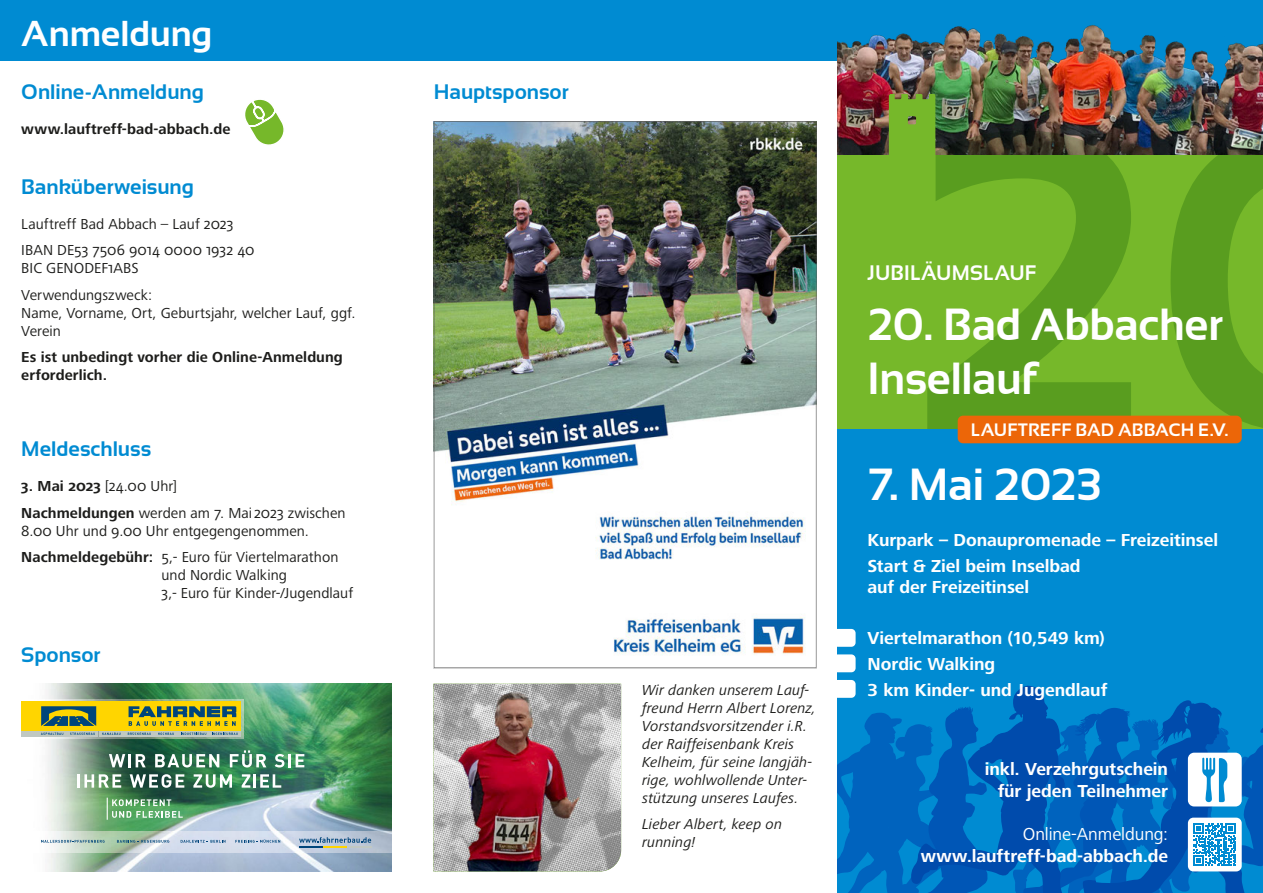
<style>
.page{position:relative;width:1263px;height:893px;background:#fff}
.page>*{position:absolute;margin:0;border:0;box-sizing:border-box;transform-origin:0 0}
.Text{font:700 45px/54px "Sansation";letter-spacing:-.005em;color:#fff}
.Text-2{font:700 36px "Sansation";letter-spacing:-.005em;color:#fff}
.Line{font:700 21px "Sansation";color:#008bd2}
.t1{font:700 21px "Sansation";letter-spacing:.005em;color:#fff}
.Text-3{font:700 18px/21.6px "Frutiger Next LTW1 G";letter-spacing:-.005em;color:#fff;text-align:right}
.t2{font:700 18px "Sansation";letter-spacing:.005em;color:#fff}
.Text-4{font:15px/18px "Frutiger Next LTW1 G";letter-spacing:.005em;color:#1d1d1b}
.Text-5{font:italic 15px/18px "Frutiger Next LTW1 G";letter-spacing:.005em;color:#1d1d1b}
.Text-6{font:700 15px/18px "Frutiger Next LTW1 G";letter-spacing:.005em;color:#1d1d1b}
.Line-2{font:700 15px "Frutiger Next LTW1 G";letter-spacing:.005em;color:#1d1d1b}
.s1{font-weight:700}
.s2{font-weight:400}
</style>
<div class="page">
<div style="left:0;top:0;width:1263px;height:60px;background:#008bd2"></div>
<img style="left:46px;top:684px;width:345px;height:187px">
<img style="left:41px;top:831px;width:350px;height:21px">
<svg style="left:299px;top:837px;width:72px;height:10px"></svg>
<svg style="left:117px;top:840px;width:52px;height:3px"></svg>
<svg style="left:181px;top:840px;width:44px;height:3px"></svg>
<svg style="left:235px;top:839px;width:45px;height:4px"></svg>
<svg style="left:41px;top:840px;width:64px;height:3px"></svg>
<img style="left:21px;top:699px;width:222px;height:40px">
<div style="left:37px;top:701px;width:204px;height:30px;background:#ffd500"></div>
<svg style="left:41px;top:706px;width:55px;height:20px"></svg>
<svg style="left:129px;top:706px;width:107px;height:20px"></svg>
<svg style="left:37px;top:731px;width:29px;height:5px"></svg>
<svg style="left:67px;top:731px;width:31px;height:5px"></svg>
<svg style="left:99px;top:731px;width:25px;height:5px"></svg>
<svg style="left:124px;top:731px;width:30px;height:5px"></svg>
<svg style="left:155px;top:731px;width:22px;height:5px"></svg>
<svg style="left:210px;top:731px;width:31px;height:5px"></svg>
<svg style="left:178px;top:731px;width:31px;height:5px"></svg>
<svg style="left:102px;top:733px;width:19px;height:2px"></svg>
<svg style="left:128px;top:732px;width:23px;height:3px"></svg>
<svg style="left:158px;top:733px;width:16px;height:2px"></svg>
<svg style="left:70px;top:733px;width:25px;height:2px"></svg>
<svg style="left:181px;top:733px;width:25px;height:2px"></svg>
<svg style="left:212px;top:733px;width:26px;height:2px"></svg>
<svg style="left:41px;top:733px;width:22px;height:2px"></svg>
<div style="left:21px;top:731px;width:16px;height:5px;background:#c0c8c2"></div>
<div style="left:21px;top:701px;width:16px;height:30px;background:#ffd500"></div>
<hr style="left:77px;top:774px;width:3px;height:14px;background:#fff">
<svg style="left:84px;top:774px;width:37px;height:14px"></svg>
<svg style="left:130px;top:774px;width:54px;height:14px"></svg>
<svg style="left:193px;top:774px;width:39px;height:14px"></svg>
<svg style="left:242px;top:774px;width:39px;height:14px"></svg>
<svg style="left:109px;top:754px;width:37px;height:13px"></svg>
<svg style="left:155px;top:754px;width:64px;height:13px"></svg>
<svg style="left:230px;top:750px;width:36px;height:17px"></svg>
<svg style="left:275px;top:754px;width:29px;height:13px"></svg>
<svg style="left:107px;top:798px;width:76px;height:22px;background:#75b280"></svg>
<svg style="left:245px;top:99px;width:39px;height:46px"></svg>
<img style="left:433px;top:684px;width:188px;height:187px">
<img style="left:838px;top:25px;width:425px;height:130px">
<svg style="left:889px;top:94px;width:46px;height:61px;background:#75b12c"></svg>
<div style="left:838px;top:155px;width:425px;height:277px;background:#76b82a"></div>
<svg style="left:927px;top:131px;width:336px;height:298px"></svg>
<div style="left:838px;top:429px;width:425px;height:464px;background:#008bd2"></div>
<div style="left:833px;top:629px;width:22px;height:18px;background:#fff;border-radius:4px"></div>
<div style="left:833px;top:654px;width:22px;height:18px;background:#fff;border-radius:4px"></div>
<div style="left:833px;top:680px;width:22px;height:18px;background:#fff;border-radius:4px"></div>
<svg style="left:838px;top:685px;width:425px;height:208px"></svg>
<div style="left:958px;top:416px;width:284px;height:27px;background:#ec6608;border-radius:5px"></div>
<img style="left:434px;top:121px;width:382px;height:547px">
<p class="Text-2" style="left:21px;top:13px;width:193px">Anmeldung</p>
<p class="Line" style="left:21px;top:80px;width:184px">Online-Anmeldung</p>
<p class="Line-2" style="left:21px;top:121px;width:211px">www.lauftreff-bad-abbach.de</p>
<p class="Line" style="left:21px;top:175px;width:174px">Banküberweisung</p>
<p class="Text-4" style="left:21px;top:215px;width:214px">Lauftreff Bad Abbach – Lauf 2023</p>
<p class="Text-4" style="left:21px;top:242px;width:235px">IBAN DE53 7506 9014 0000 1932 40<br>BIC GENODEF1ABS</p>
<p class="Text-4" style="left:21px;top:286px;width:336px">Verwendungszweck:<br>Name, Vorname, Ort, Geburtsjahr, welcher Lauf, ggf.<br>Verein</p>
<p class="Text-6" style="left:21px;top:349px;width:323px">Es ist unbedingt vorher die Online-Anmeldung erforderlich.</p>
<p class="Line" style="left:21px;top:437px;width:131px">Meldeschluss</p>
<p class="Text-4" style="left:21px;top:477px;width:158px"><span class="s1">3. Mai 2023</span> [24.00 Uhr]</p>
<p class="Text-4" style="left:21px;top:504px;width:326px"><span class="s1">Nachmeldungen</span> werden am 7. Mai 2023 zwischen<br>8.00 Uhr und 9.00 Uhr entgegengenommen.</p>
<p class="Text-4" style="left:162px;top:548px;width:193px;text-indent:-140px"><span class="s1">Nachmeldegebühr:</span> 5,- Euro für Viertelmarathon und Nordic Walking<br>3,- Euro für Kinder-/Jugendlauf</p>
<p class="Line" style="left:21px;top:643px;width:81px">Sponsor</p>
<p class="Line" style="left:434px;top:80px;width:137px">Hauptsponsor</p>
<p class="Text-5" style="left:642px;top:681px;width:175px">Wir danken unserem Lauf&shy;freund Herrn Albert Lorenz,<br>Vorstandsvorsitzender i.R. der Raiffeisenbank Kreis<br>Kelheim, für seine langjäh&shy;rige, wohlwollende Unter&shy;stützung unseres Laufes.</p>
<p class="Text-5" style="left:642px;top:815px;width:141px">Lieber Albert, keep on running!</p>
<p class="t1" style="left:867px;top:261px;width:171px">JUBILÄUMSLAUF</p>
<p class="Text" style="left:867px;top:298px;width:357px">20. Bad Abbacher<br>Insellauf</p>
<p class="t2" style="left:971px;top:420px;width:259px">LAUFTREFF BAD ABBACH E.V.</p>
<p class="Text" style="left:867px;top:457px;width:235px">7. Mai 2023</p>
<p class="Text-3" style="left:867px;top:529px;width:352px">Kurpark – Donaupromenade – Freizeitinsel</p>
<p class="Text-3" style="left:867px;top:555px;width:215px;text-align:left">Start &amp; Ziel beim Inselbad auf der Freizeitinsel</p>
<p class="Text-3" style="left:867px;top:628px;width:239px">Viertelmarathon (10,549 km)</p>
<p class="Text-3" style="left:867px;top:654px;width:129px">Nordic Walking</p>
<p class="Text-3" style="left:867px;top:680px;width:241px">3 km Kinder- und Jugendlauf</p>
<p class="Text-3" style="left:985px;top:759px;width:185px">inkl. Verzehrgutschein für jeden Teilnehmer</p>
<p class="Text-3" style="left:921px;top:824px;width:249px"><span class="s2">Online-Anmeldung: </span>www.lauftreff-bad-abbach.de</p>
</div>
